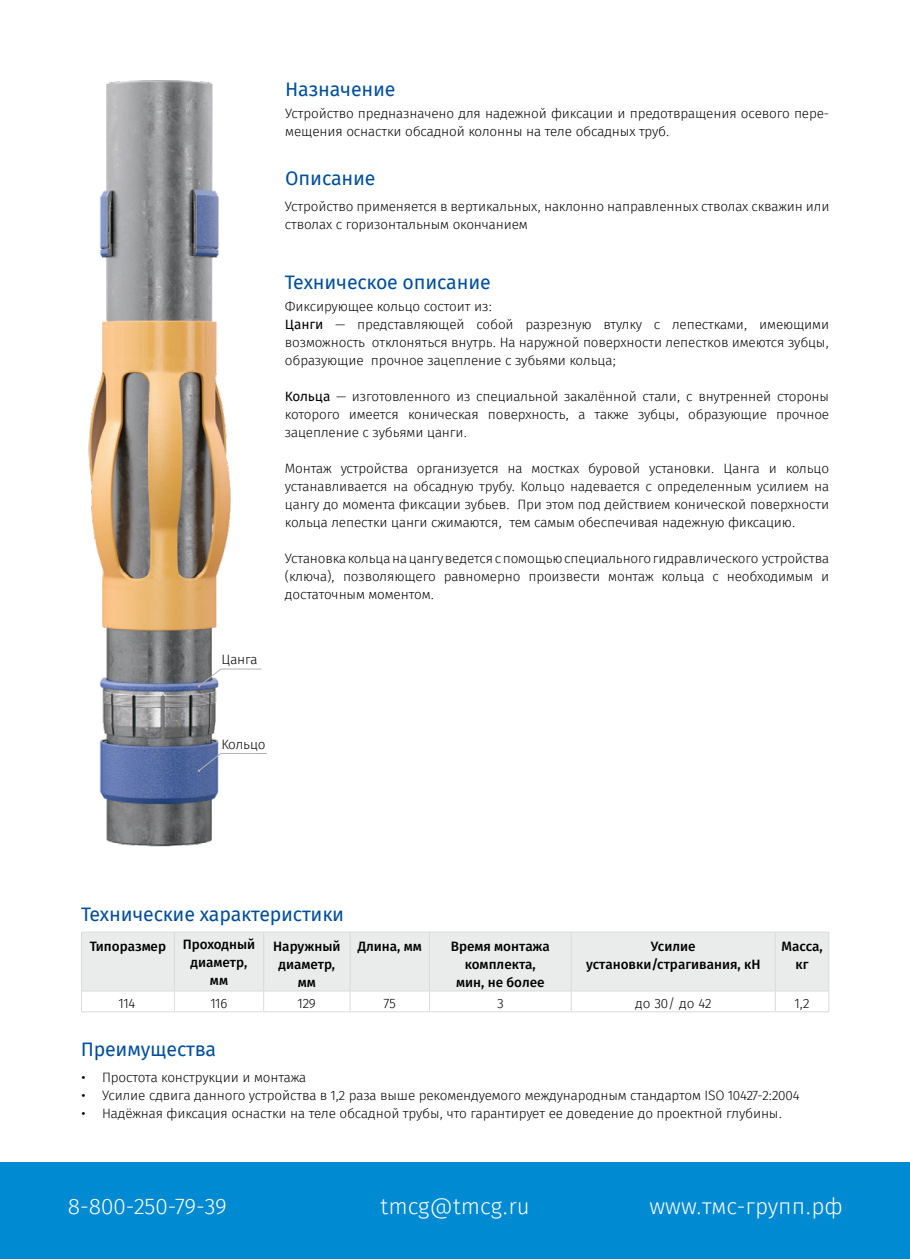
<style>
.page{position:relative;width:910px;height:1259px;background:#fff}
.page>*{position:absolute;margin:0;border:0;box-sizing:border-box;transform-origin:0 0}
.t1{font:300 22.5px "Fira Sans";color:#fff}
.t2{font:19.5px "Fira Sans";letter-spacing:-.01em;color:#004e9e}
.t3{font:300 13.5px/18px "Fira Sans";letter-spacing:-.01em;color:#000}
.t4{font:500 13.5px/18px "Fira Sans";color:#000;text-align:center}
.s1{font-weight:400}
</style>
<div class="page">
<div style="left:0;top:1162px;width:910px;height:97px;background:#008ad2"></div>
<hr style="left:81px;top:931px;width:93px;height:1px;background:#d9dada">
<hr style="left:174px;top:931px;width:90px;height:1px;background:#d9dada">
<hr style="left:264px;top:931px;width:86px;height:1px;background:#d9dada">
<hr style="left:350px;top:931px;width:79px;height:1px;background:#d9dada">
<hr style="left:429px;top:931px;width:142px;height:1px;background:#d9dada">
<hr style="left:571px;top:931px;width:204px;height:1px;background:#d9dada">
<hr style="left:775px;top:931px;width:54px;height:1px;background:#d9dada">
<svg style="left:81px;top:932px;width:748px;height:79px"></svg>
<hr style="left:81px;top:1011px;width:93px;height:1px;background:#d9dada">
<hr style="left:174px;top:1011px;width:90px;height:1px;background:#d9dada">
<hr style="left:264px;top:1011px;width:86px;height:1px;background:#d9dada">
<hr style="left:350px;top:1011px;width:79px;height:1px;background:#d9dada">
<hr style="left:429px;top:1011px;width:142px;height:1px;background:#d9dada">
<hr style="left:571px;top:1011px;width:204px;height:1px;background:#d9dada">
<hr style="left:775px;top:1011px;width:54px;height:1px;background:#d9dada">
<hr style="left:82px;top:990px;width:92px;height:1px;background:#d9dada">
<hr style="left:174px;top:990px;width:90px;height:1px;background:#d9dada">
<hr style="left:264px;top:990px;width:86px;height:1px;background:#d9dada">
<hr style="left:350px;top:990px;width:79px;height:1px;background:#d9dada">
<hr style="left:429px;top:990px;width:142px;height:1px;background:#d9dada">
<hr style="left:571px;top:990px;width:204px;height:1px;background:#d9dada">
<hr style="left:775px;top:990px;width:53px;height:1px;background:#d9dada">
<img style="left:88px;top:80px;width:143px;height:767px">
<svg style="left:198px;top:668px;width:64px;height:19px"></svg>
<svg style="left:198px;top:753px;width:69px;height:19px"></svg>
<h2 class="t2" style="left:285px;top:76px;width:112px">Назначение</h2>
<p class="t3" style="left:285px;top:106px;width:545px">Устройство предназначено для надежной фиксации и предотвращения осевого пере&shy;мещения оснастки обсадной колонны на теле обсадных труб.</p>
<h2 class="t2" style="left:285px;top:164px;width:92px">Описание</h2>
<p class="t3" style="left:285px;top:198px;width:546px">Устройство применяется в вертикальных, наклонно направленных стволах скважин или стволах с горизонтальным окончанием</p>
<h2 class="t2" style="left:285px;top:268px;width:207px">Техническое описание</h2>
<p class="t3" style="left:221px;top:651px;width:38px">Цанга</p>
<p class="t3" style="left:285px;top:298px;width:546px">Фиксирующее кольцо состоит из:<br><span class="s1">Цанги</span> — представляющей собой разрезную втулку с лепестками, имеющими возможность отклоняться внутрь. На наружной поверхности лепестков имеются зубцы, образующие прочное зацепление с зубьями кольца;</p>
<p class="t3" style="left:285px;top:388px;width:546px;text-align:justify"><span class="s1">Кольца</span> — изготовленного из специальной закалённой стали, с внутренней стороны которого имеется коническая поверхность, а также зубцы, образующие прочное зацепление с зубьями цанги.</p>
<p class="t3" style="left:285px;top:460px;width:546px;text-align:justify">Монтаж устройства организуется на мостках буровой установки. Цанга и кольцо устанавливается на обсадную трубу. Кольцо надевается с определенным усилием на цангу до момента фиксации зубьев. При этом под действием конической поверхности кольца лепестки цанги сжимаются, тем самым обеспечивая надежную фиксацию.</p>
<p class="t3" style="left:285px;top:550px;width:546px;text-align:justify">Установка кольца на цангу ведется с помощью специального гидравлического устройства (ключа), позволяющего равномерно произвести монтаж кольца с необходимым и достаточным моментом.</p>
<p class="t3" style="left:221px;top:736px;width:46px">Кольцо</p>
<h2 class="t2" style="left:81px;top:901px;width:265px">Технические характеристики</h2>
<p class="t4" style="left:191px;top:939px;width:66px;line-height:15.9px;text-align:left;text-indent:-101px">Типоразмер Проходный диаметр,</p>
<p class="t4" style="left:210px;top:972px;width:20px">мм</p>
<p class="t4" style="left:273px;top:938px;width:69px">Наружный диаметр, мм</p>
<p class="t4" style="left:358px;top:938px;width:66px">Длина, мм</p>
<p class="t4" style="left:451px;top:938px;width:101px">Время монтажа комплекта, мин, не более</p>
<p class="t4" style="left:586px;top:938px;width:176px">Усилие установки/страгивания, кН</p>
<p class="t4" style="left:781px;top:938px;width:43px">Масса, кг</p>
<p class="t3" style="left:119px;top:994px;width:18px">114</p>
<p class="t3" style="left:211px;top:994px;width:18px">116</p>
<p class="t3" style="left:298px;top:994px;width:20px">129</p>
<p class="t3" style="left:384px;top:994px;width:14px">75</p>
<p class="t3" style="left:497px;top:994px;width:8px">3</p>
<p class="t3" style="left:635px;top:994px;width:78px">до 30/ до 42</p>
<p class="t3" style="left:795px;top:994px;width:16px">1,2</p>
<h2 class="t2" style="left:81px;top:1035px;width:137px">Преимущества</h2>
<p class="t3" style="left:81px;top:1069px;width:227px">• Простота конструкции и монтажа</p>
<p class="t3" style="left:81px;top:1087px;width:720px">• Усилие сдвига данного устройства в 1,2 раза выше рекомендуемого международным стандартом ISO 10427-2:2004</p>
<p class="t3" style="left:81px;top:1105px;width:703px">• Надёжная фиксация оснастки на теле обсадной трубы, что гарантирует ее доведение до проектной глубины.</p>
<h1 class="t1" style="left:68px;top:1190px;width:161px">8-800-250-79-39</h1>
<h1 class="t1" style="left:380px;top:1190px;width:151px">tmcg@tmcg.ru</h1>
<h1 class="t1" style="left:649px;top:1190px;width:195px">www.тмс-групп.рф</h1>
</div>
